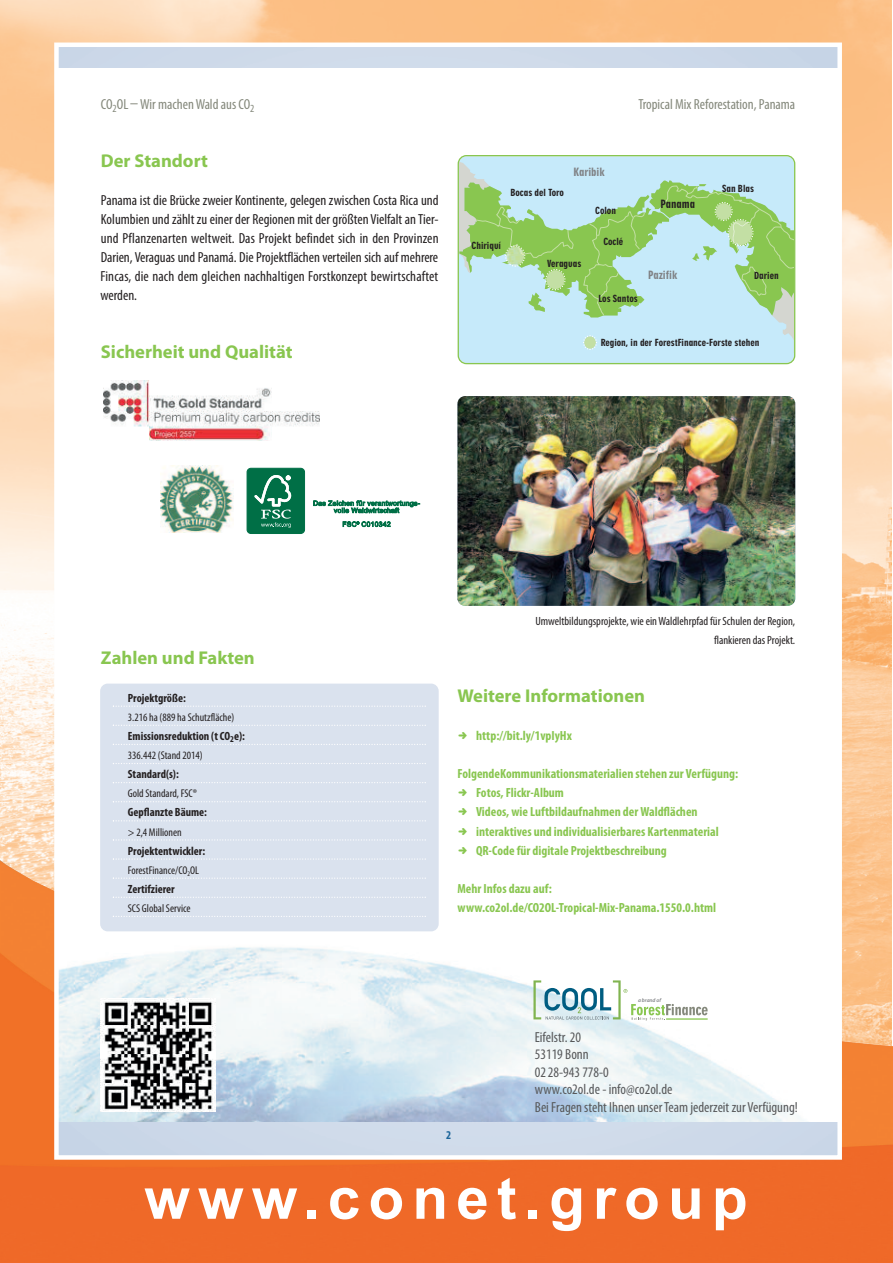
<style>
.page{position:relative;width:893px;height:1263px;background:#fff}
.page>*{position:absolute;margin:0;border:0;box-sizing:border-box;transform-origin:0 0}
.t1{font:700 58.5px "Arial";letter-spacing:.14em;color:#fff}
.t2{font:700 18.6px "Myriad Pro";color:#89c650}
.t3{font:condensed 14.55px/19px "Myriad Pro";letter-spacing:.01em;color:#231f20;text-align:justify}
.t4{font:condensed 14.55px/17.5px "Myriad Pro";color:#57585a}
.t5{font:condensed 14.55px "Myriad Pro";color:#84887b}
.t6{font:700 condensed 13.2px/19px "Myriad Pro";color:#89c650}
.t7{font:700 condensed 12px "Myriad Pro";color:#231f20}
.t8{font:condensed 12px/19px "Myriad Pro";color:#231f20;text-align:right}
.t9{font:700 condensed 12px "Myriad Pro";color:#1c659a}
.t10{font:condensed 11.25px "Myriad Pro";color:#231f20}
.t11{font:10.95px "Geometric 706 BT Black Condensed B";color:#808285}
.t12{font:10.95px "Geometric 706 BT Black Condensed B";color:#231f20}
.t13{font:9.45px "Geometric 706 BT Black Condensed B";color:#231f20}
.t14{font:italic 600 5.4px "Myriad Pro";color:#808285}
.s1{font-family:"MS Gothic";font-stretch:normal}
.s2{font-family:"Calibri";font-stretch:normal}
</style>
<div class="page">
<img style="left:0;top:0;width:891px;height:859px">
<img style="left:0;top:859px;width:892px;height:404px">
<div style="left:59px;top:48px;width:778px;height:1107px;background:#cdd9e9"></div>
<div style="left:56px;top:68px;width:784px;height:1054px;background:#fff"></div>
<img style="left:457px;top:396px;width:338px;height:210px">
<svg style="left:817px;top:1122px;width:20px;height:1px"></svg>
<img style="left:59px;top:947px;width:745px;height:175px">
<img style="left:101px;top:998px;width:115px;height:114px">
<svg style="left:533px;top:980px;width:175px;height:40px"></svg>
<svg style="left:458px;top:155px;width:337px;height:209px"></svg>
<svg style="left:582px;top:334px;width:16px;height:17px"></svg>
<svg style="left:459px;top:156px;width:115px;height:156px"></svg>
<svg style="left:658px;top:185px;width:136px;height:178px"></svg>
<div style="left:100px;top:684px;width:339px;height:247px;background:#dae2ee;border-radius:8px"></div>
<svg style="left:113px;top:705px;width:313px;height:2px"></svg>
<svg style="left:113px;top:725px;width:313px;height:1px"></svg>
<svg style="left:113px;top:744px;width:313px;height:1px"></svg>
<svg style="left:113px;top:763px;width:313px;height:1px"></svg>
<svg style="left:113px;top:782px;width:313px;height:1px"></svg>
<svg style="left:113px;top:801px;width:313px;height:1px"></svg>
<svg style="left:113px;top:820px;width:313px;height:1px"></svg>
<svg style="left:113px;top:839px;width:313px;height:2px"></svg>
<svg style="left:113px;top:858px;width:313px;height:2px"></svg>
<svg style="left:113px;top:877px;width:313px;height:2px"></svg>
<svg style="left:113px;top:897px;width:313px;height:1px"></svg>
<svg style="left:113px;top:916px;width:313px;height:1px"></svg>
<img style="left:104px;top:380px;width:216px;height:60px">
<img style="left:161px;top:465px;width:72px;height:68px">
<div style="left:247px;top:468px;width:58px;height:65px;background:#006f46;border-radius:4px"></div>
<div style="left:247px;top:468px;width:58px;height:66px;border:1px solid #006f46;border-radius:4px"></div>
<svg style="left:254px;top:475px;width:37px;height:53px"></svg>
<svg style="left:313px;top:500px;width:107px;height:27px"></svg>
<div style="left:54px;top:43px;width:788px;height:1117px;border:4px solid #fff"></div>
<p class="t5" style="left:101px;top:96px;width:155px">CO<sub>2</sub>OL <span class="s1">—</span> Wir machenWald aus CO<sub>2</sub></p>
<p class="t5" style="left:638px;top:96px;width:158px">Tropical Mix Reforestation, Panama</p>
<p class="t2" style="left:101px;top:148px;width:109px">Der Standort</p>
<p class="t3" style="left:100px;top:190px;width:340px">Panama ist die Bru<span class="s2">̈</span>cke zweier Kontinente, gelegen zwischen Costa Rica und Kolumbien und zählt zu einer der Regionen mit der größten Vielfalt an Tier&shy;und Pflanzenarten weltweit. Das Projekt befindet sich in den Provinzen Darien, Veraguas und Panamá. Die Projektflächen verteilen sich auf mehrere Fincas, die nach dem gleichen nachhaltigen Forstkonzept bewirtschaftet werden.</p>
<p class="t2" style="left:101px;top:339px;width:193px">Sicherheit und Qualität</p>
<p class="t13" style="left:472px;top:240px;width:31px">Chiriquí</p>
<p class="t13" style="left:510px;top:187px;width:55px">Bocas del Toro</p>
<p class="t11" style="left:573px;top:165px;width:33px">Karibik</p>
<p class="t13" style="left:595px;top:205px;width:22px">Colon</p>
<p class="t13" style="left:603px;top:236px;width:21px">Coclé</p>
<p class="t13" style="left:547px;top:258px;width:36px">Veraguas</p>
<p class="t13" style="left:598px;top:292px;width:41px">Los Santos</p>
<p class="t12" style="left:661px;top:197px;width:36px">Panama</p>
<p class="t11" style="left:648px;top:268px;width:31px">Pazifik</p>
<p class="t13" style="left:722px;top:183px;width:33px">San Blas</p>
<p class="t13" style="left:754px;top:269px;width:26px">Darien</p>
<p class="t13" style="left:601px;top:337px;width:160px">Region, in der ForestFinance-Forste stehen</p>
<p class="t2" style="left:101px;top:645px;width:155px">Zahlen und Fakten</p>
<p class="t7" style="left:128px;top:691px;width:59px">Projektgröße:</p>
<p class="t10" style="left:128px;top:710px;width:108px">3.216 ha (889 ha Schutzfläche)</p>
<p class="t7" style="left:128px;top:729px;width:119px">Emissionsreduktion (t CO<sub>2</sub>e):</p>
<p class="t10" style="left:128px;top:748px;width:76px">336.442 (Stand 2014)</p>
<p class="t7" style="left:128px;top:768px;width:52px">Standard(s):</p>
<p class="t10" style="left:128px;top:787px;width:71px">Gold Standard, FSC®</p>
<p class="t7" style="left:128px;top:806px;width:81px">Gepflanzte Bäume:</p>
<p class="t10" style="left:128px;top:825px;width:55px">&gt; 2,4 Millionen</p>
<p class="t7" style="left:128px;top:844px;width:79px">Projektentwickler:</p>
<p class="t10" style="left:128px;top:863px;width:73px">ForestFinance/CO<sub>2</sub>OL</p>
<p class="t7" style="left:128px;top:882px;width:48px">Zertifzierer</p>
<p class="t10" style="left:128px;top:901px;width:64px">SCS Global Service</p>
<p class="t8" style="left:535px;top:612px;width:261px">Umweltbildungsprojekte, wie einWaldlehrpfad für Schulen der Region, flankieren das Projekt.</p>
<p class="t2" style="left:457px;top:683px;width:189px">Weitere Informationen</p>
<p class="t6" style="left:476px;top:726px;width:97px">http://bit.ly/1vpIyHx</p>
<p class="t6" style="left:476px;top:764px;width:264px;text-indent:-19px">FolgendeKommunikationsmaterialien stehen zur Verfügung:<br>Fotos, Flickr-Album<br>Videos, wie Luftbildaufnahmen derWaldflächen interaktives und individualisierbares Kartenmaterial QR-Code für digitale Projektbeschreibung</p>
<p class="t6" style="left:457px;top:879px;width:260px">Mehr Infos dazu auf: www.co2ol.de/CO2OL-Tropical-Mix-Panama.1550.0.html</p>
<p class="t14" style="left:638px;top:997px;width:25px">a brand of</p>
<p class="t9" style="left:446px;top:1128px;width:7px">2</p>
<p class="t4" style="left:535px;top:1028px;width:265px">Eifelstr. 20<br>53119 Bonn<br>0228-943 778-0<br>www.co2ol.de - info@co2ol.de<br>Bei Fragen steht Ihnen unserTeam jederzeit zur Verfügung!</p>
<h1 class="t1" style="left:144px;top:1159px;width:605px">www.conet.group</h1>
</div>
